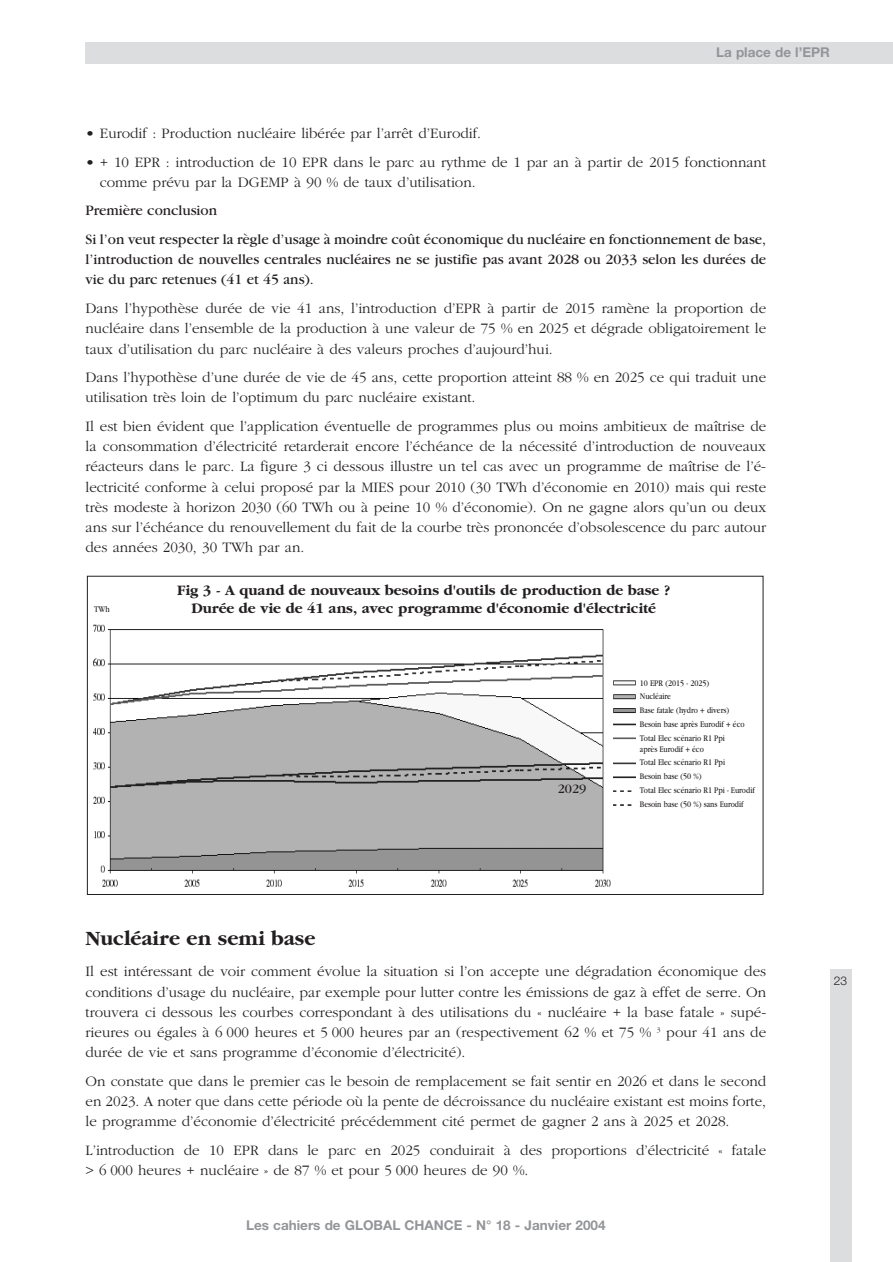
<style>
.page{position:relative;width:893px;height:1262px;background:#fff}
.page>*{position:absolute;margin:0;border:0;box-sizing:border-box;transform-origin:0 0}
.t1{font:700 21px "Garamond";color:#231f20}
.t2{font:300 15px/20.1px "Garamond";color:#231f20;text-align:justify}
.t3{font:15px/28.7px "Garamond";color:#231f20}
.t4{font:700 15px "Garamond";color:#231f20}
.t5{font:700 13.5px "Helvetica Neue";color:#939598}
.t6{font:13.5px "Garamond";color:#231f20}
.t7{font:300 12px "Helvetica Neue";color:#231f20}
.t8{font:9px/13.8px "Garamond";color:#231f20;scale:.85 1}
</style>
<div class="page">
<div style="left:85px;top:43px;width:807px;height:21px;background:#dcdddf"></div>
<div style="left:830px;top:969px;width:21px;height:293px;background:#dcdddf"></div>
<img style="left:93px;top:624px;width:518px;height:263px">
<img style="left:613px;top:680px;width:22px;height:60px">
<img style="left:613px;top:762px;width:22px;height:44px">
<p class="t5" style="left:716px;top:47px;width:115px">La place de l’EPR</p>
<p class="t2" style="left:85px;top:125px;width:397px">• Eurodif : Production nucléaire libérée par l’arrêt d’Eurodif.</p>
<p class="t2" style="left:100px;top:153px;width:667px;text-indent:-14px">• + 10 EPR : introduction de 10 EPR dans le parc au rythme de 1 par an à partir de 2015 fonctionnant comme prévu par la DGEMP à 90 % de taux d’utilisation.</p>
<p class="t3" style="left:85px;top:197px;width:682px">Première conclusion<br>Si l’on veut respecter la règle d’usage à moindre coût économique du nucléaire en fonctionnement de base,</p>
<p class="t3" style="left:85px;top:250px;width:682px;line-height:20.1px">l’introduction de nouvelles centrales nucléaires ne se justifie pas avant 2028 ou 2033 selon les durées de vie du parc retenues (41 et 45 ans).</p>
<p class="t2" style="left:85px;top:300px;width:682px">Dans l’hypothèse durée de vie 41 ans, l’introduction d’EPR à partir de 2015 ramène la proportion de nucléaire dans l’ensemble de la production à une valeur de 75 % en 2025 et dégrade obligatoirement le taux d’utilisation du parc nucléaire à des valeurs proches d’aujourd’hui.</p>
<p class="t2" style="left:85px;top:369px;width:682px">Dans l’hypothèse d’une durée de vie de 45 ans, cette proportion atteint 88 % en 2025 ce qui traduit une utilisation très loin de l’optimum du parc nucléaire existant.</p>
<p class="t2" style="left:85px;top:417px;width:682px">Il est bien évident que l’application éventuelle de programmes plus ou moins ambitieux de maîtrise de la consommation d’électricité retarderait encore l’échéance de la nécessité d’introduction de nouveaux réacteurs dans le parc. La figure 3 ci dessous illustre un tel cas avec un programme de maîtrise de l’é&shy;lectricité conforme à celui proposé par la MIES pour 2010 (30 TWh d’économie en 2010) mais qui reste très modeste à horizon 2030 (60 TWh ou à peine 10 % d’économie). On ne gagne alors qu’un ou deux ans sur l’échéance du renouvellement du fait de la courbe très prononcée d’obsolescence du parc autour des années 2030, 30 TWh par an.</p>
<p class="t4" style="left:177px;top:584px;width:494px">Fig 3 - A quand de nouveaux besoins d'outils de production de base ?</p>
<p class="t8" style="left:94px;top:602px;width:20px">TWh</p>
<p class="t4" style="left:191px;top:602px;width:466px">Durée de vie de 41 ans, avec programme d'économie d'électricité</p>
<p class="t6" style="left:557px;top:784px;width:30px">2029</p>
<p class="t8" style="left:640px;top:676px;width:125px">10 EPR (2015 - 2025)<br>Nucléaire<br>Base fatale (hydro + divers)<br>Besoin base après Eurodif + éco<br>Total Elec scénario R1 Ppi</p>
<p class="t8" style="left:640px;top:742px;width:136px">après Eurodif + éco<br>Total Elec scénario R1 Ppi<br>Besoin base (50 %)<br>Total Elec scénario R1 Ppi - Eurodif<br>Besoin base (50 %) sans Eurodif</p>
<h1 class="t1" style="left:85px;top:930px;width:231px">Nucléaire en semi base</h1>
<p class="t2" style="left:85px;top:962px;width:682px">Il est intéressant de voir comment évolue la situation si l’on accepte une dégradation économique des conditions d’usage du nucléaire, par exemple pour lutter contre les émissions de gaz à effet de serre. On trouvera ci dessous les courbes correspondant à des utilisations du « nucléaire + la base fatale » supé&shy;rieures ou égales à 6 000 heures et 5 000 heures par an (respectivement 62 % et 75 % <sup>3</sup> pour 41 ans de durée de vie et sans programme d’économie d’électricité).</p>
<p class="t2" style="left:85px;top:1072px;width:682px">On constate que dans le premier cas le besoin de remplacement se fait sentir en 2026 et dans le second en 2023. A noter que dans cette période où la pente de décroissance du nucléaire existant est moins forte, le programme d’économie d’électricité précédemment cité permet de gagner 2 ans à 2025 et 2028.</p>
<p class="t2" style="left:85px;top:1141px;width:682px">L’introduction de 10 EPR dans le parc en 2025 conduirait à des proportions d’électricité « fatale &gt; 6 000 heures + nucléaire » de 87 % et pour 5 000 heures de 90 %.</p>
<p class="t5" style="left:246px;top:1220px;width:361px">Les cahiers de GLOBAL CHANCE - N° 18 - Janvier 2004</p>
<p class="t7" style="left:834px;top:976px;width:15px">23</p>
</div>
